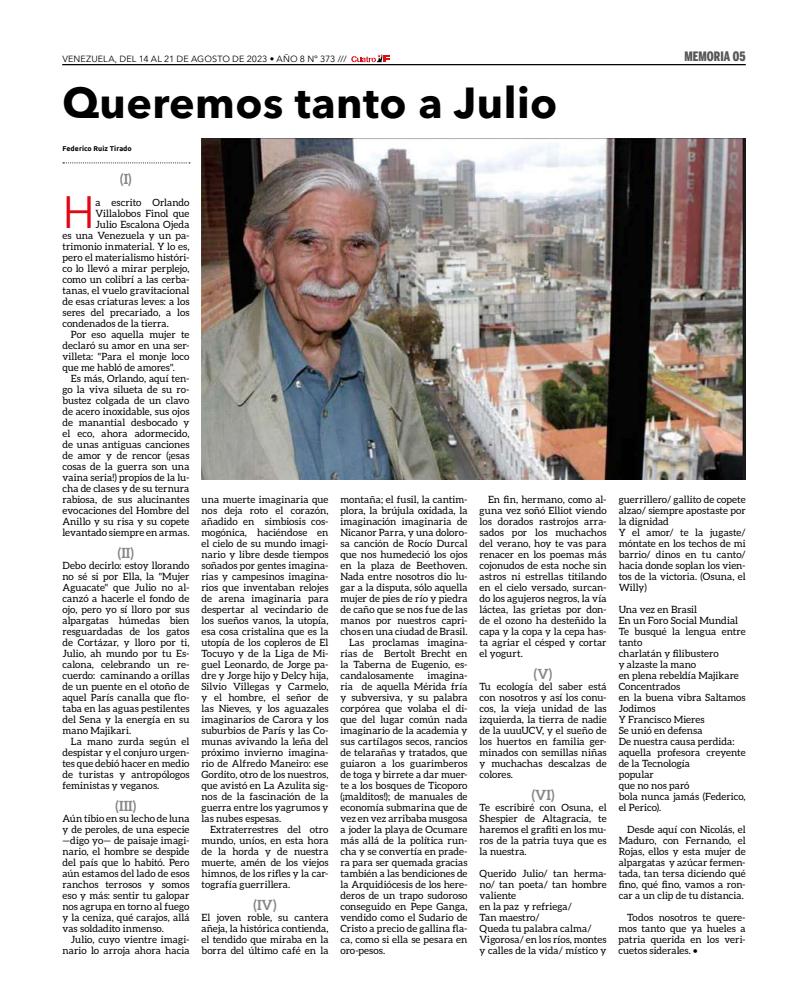
<style>
.page{position:relative;width:808px;height:1007px;background:#fff}
.page>*{position:absolute;margin:0;border:0;box-sizing:border-box;transform-origin:0 0}
.t1{font:45.2px "Avenir";color:#e30613}
.t2{font:700 43px "Avenir Next LT Pro";letter-spacing:.01em;color:#000}
.t3{font:700 14px "Aleo";letter-spacing:.005em;color:#878787}
.t4{font:900 13px "Benton Sans Comp";letter-spacing:.005em;color:#575756}
.t5{font:10px/11px "Aleo";letter-spacing:.005em;color:#000;text-align:justify}
.t6{font:9px "Avenir Next";letter-spacing:.005em;color:#000}
.t7{font:700 7px "Ubuntu";letter-spacing:.01em;color:#000}
</style>
<div class="page">
<hr style="left:62px;top:64px;width:684px;height:1px;background:#000">
<svg style="left:351px;top:54px;width:39px;height:8px"></svg>
<svg style="left:63px;top:162px;width:127px;height:1px"></svg>
<img style="left:201px;top:138px;width:545px;height:341px">
<p class="t6" style="left:62px;top:51px;width:286px">VENEZUELA, DEL 14 AL 21 DE AGOSTO DE 2023 • AÑO 8 Nº 373 ///</p>
<h3 class="t4" style="left:684px;top:48px;width:63px">MEMORIA 05</h3>
<h2 class="t2" style="left:62px;top:76px;width:496px">Queremos tanto a Julio</h2>
<p class="t7" style="left:62px;top:144px;width:71px">Federico Ruiz Tirado</p>
<h3 class="t3" style="left:120px;top:170px;width:13px">(I)</h3>
<h1 class="t1" style="left:62px;top:185px;width:34px">H</h1>
<p class="t5" style="left:96px;top:196px;width:95px">a escrito Orlando</p>
<p class="t5" style="left:96px;top:207px;width:95px">Villalobos Finol que</p>
<p class="t5" style="left:96px;top:218px;width:95px">Julio Escalona Ojeda</p>
<p class="t5" style="left:62px;top:229px;width:129px">es una Venezuela y un pa-</p>
<p class="t5" style="left:62px;top:240px;width:129px">trimonio inmaterial. Y lo es,</p>
<p class="t5" style="left:62px;top:251px;width:129px">pero el materialismo históri-</p>
<p class="t5" style="left:62px;top:262px;width:129px">co lo llevó a mirar perplejo,</p>
<p class="t5" style="left:62px;top:273px;width:129px">como un colibrí a las cerba-</p>
<p class="t5" style="left:62px;top:284px;width:129px">tanas, el vuelo gravitacional</p>
<p class="t5" style="left:62px;top:295px;width:129px">de esas criaturas leves: a los</p>
<p class="t5" style="left:62px;top:306px;width:129px">seres del precariado, a los</p>
<p class="t5" style="left:62px;top:317px;width:108px">condenados de la tierra.</p>
<p class="t5" style="left:71px;top:328px;width:120px">Por eso aquella mujer te</p>
<p class="t5" style="left:62px;top:339px;width:129px">declaró su amor en una ser-</p>
<p class="t5" style="left:62px;top:350px;width:129px">villeta: "Para el monje loco</p>
<p class="t5" style="left:62px;top:361px;width:114px">que me habló de amores".</p>
<p class="t5" style="left:71px;top:372px;width:120px">Es más, Orlando, aquí ten-</p>
<p class="t5" style="left:62px;top:383px;width:129px">go la viva silueta de su ro-</p>
<p class="t5" style="left:62px;top:394px;width:129px">bustez colgada de un clavo</p>
<p class="t5" style="left:62px;top:405px;width:129px">de acero inoxidable, sus ojos</p>
<p class="t5" style="left:62px;top:416px;width:129px">de manantial desbocado y</p>
<p class="t5" style="left:62px;top:427px;width:129px">el eco, ahora adormecido,</p>
<p class="t5" style="left:62px;top:438px;width:129px">de unas antiguas canciones</p>
<p class="t5" style="left:62px;top:449px;width:129px">de amor y de rencor (¡esas</p>
<p class="t5" style="left:62px;top:460px;width:129px">cosas de la guerra son una</p>
<p class="t5" style="left:62px;top:471px;width:129px">vaina seria!) propios de la lu-</p>
<p class="t5" style="left:62px;top:482px;width:128px">cha de clases y de su ternura</p>
<p class="t5" style="left:62px;top:493px;width:129px">rabiosa, de sus alucinantes</p>
<p class="t5" style="left:62px;top:504px;width:129px">evocaciones del Hombre del</p>
<p class="t5" style="left:62px;top:515px;width:129px">Anillo y su risa y su copete</p>
<p class="t5" style="left:62px;top:526px;width:129px">levantado siempre en armas.</p>
<h3 class="t3" style="left:118px;top:544px;width:18px">(II)</h3>
<p class="t5" style="left:62px;top:559px;width:129px">Debo decirlo: estoy llorando no sé si por Ella, la "Mujer Aguacate" que Julio no al&shy;canzó a hacerle el fondo de ojo, pero yo sí lloro por sus alpargatas húmedas bien resguardadas de los gatos de Cortázar, y lloro por ti, Julio, ah mundo por tu Es&shy;calona, celebrando un re&shy;cuerdo: caminando a orillas de un puente en el otoño de aquel París canalla que flo&shy;taba en las aguas pestilentes del Sena y la energía en su mano Majikari.</p>
<p class="t5" style="left:62px;top:735px;width:129px;text-indent:8px">La mano zurda según el despistar y el conjuro urgen&shy;tes que debió hacer en medio de turistas y antropólogos feministas y veganos.</p>
<h3 class="t3" style="left:116px;top:797px;width:22px">(III)</h3>
<p class="t5" style="left:62px;top:812px;width:129px">Aún tibio en su lecho de luna y de peroles, de una especie —digo yo— de paisaje imagi&shy;nario, el hombre se despide del país que lo habitó. Pero aún estamos del lado de esos ranchos terrosos y somos eso y más: sentir tu galopar nos agrupa en torno al fuego y la ceniza, qué carajos, allá vas soldadito inmenso.</p>
<p class="t5" style="left:62px;top:933px;width:129px;text-align:right">Julio, cuyo vientre imagi&shy;nario lo arroja ahora hacia</p>
<p class="t5" style="left:201px;top:493px;width:129px">una muerte imaginaria que nos deja roto el corazón, añadido en simbiosis cos&shy;mogónica, haciéndose en el cielo de su mundo imagi&shy;nario y libre desde tiempos soñados por gentes imagina&shy;rias y campesinos imagina&shy;rios que inventaban relojes de arena imaginaria para despertar al vecindario de los sueños vanos, la utopía, esa cosa cristalina que es la utopía de los copleros de El Tocuyo y de la Liga de Mi&shy;guel Leonardo, de Jorge pa&shy;dre y Jorge hijo y Delcy hija, Silvio Villegas y Carmelo, y el hombre, el señor de las Nieves, y los aguazales imaginarios de Carora y los suburbios de París y las Co&shy;munas avivando la leña del próximo invierno imagina&shy;rio de Alfredo Maneiro: ese Gordito, otro de los nuestros, que avistó en La Azulita sig&shy;nos de la fascinación de la guerra entre los yagrumos y las nubes espesas.</p>
<p class="t5" style="left:201px;top:823px;width:128px;text-indent:8px">Extraterrestres del otro mundo, uníos, en esta hora de la horda y de nuestra muerte, amén de los viejos himnos, de los rifles y la car&shy;tografía guerrillera.</p>
<h3 class="t3" style="left:254px;top:896px;width:24px">(IV)</h3>
<p class="t5" style="left:201px;top:911px;width:128px">El joven roble, su cantera añeja, la histórica contienda, el tendido que miraba en la borra del último café en la</p>
<p class="t5" style="left:340px;top:493px;width:129px">montaña; el fusil, la cantim-</p>
<p class="t5" style="left:340px;top:504px;width:129px">plora, la brújula oxidada, la</p>
<p class="t5" style="left:340px;top:515px;width:129px">imaginación imaginaria de</p>
<p class="t5" style="left:340px;top:526px;width:129px">Nicanor Parra, y una doloro-</p>
<p class="t5" style="left:340px;top:537px;width:129px">sa canción de Rocío Durcal</p>
<p class="t5" style="left:340px;top:548px;width:129px">que nos humedeció los ojos</p>
<p class="t5" style="left:340px;top:559px;width:129px">en la plaza de Beethoven.</p>
<p class="t5" style="left:340px;top:570px;width:129px">Nada entre nosotros dio lu-</p>
<p class="t5" style="left:340px;top:581px;width:129px">gar a la disputa, sólo aquella</p>
<p class="t5" style="left:340px;top:592px;width:129px">mujer de pies de río y piedra</p>
<p class="t5" style="left:340px;top:603px;width:129px">de caño que se nos fue de las</p>
<p class="t5" style="left:340px;top:614px;width:129px">manos por nuestros capri-</p>
<p class="t5" style="left:340px;top:625px;width:129px">chos en una ciudad de Brasil.</p>
<p class="t5" style="left:349px;top:636px;width:120px">Las proclamas imagina-</p>
<p class="t5" style="left:340px;top:647px;width:129px">rias de Bertolt Brecht en</p>
<p class="t5" style="left:340px;top:658px;width:129px">la Taberna de Eugenio, es-</p>
<p class="t5" style="left:340px;top:669px;width:75px">candalosamente</p>
<p class="t5" style="left:340px;top:669px;width:129px;text-indent:87px">imagina&shy;ria de aquella Mérida fría y subversiva, y su palabra corpórea que volaba el di&shy;que del lugar común nada imaginario de la academia y sus cartílagos secos, rancios de telarañas y tratados, que guiaron a los guarimberos de toga y birrete a dar muer&shy;te a los bosques de Ticoporo (¡malditos!); de manuales de economía submarina que de vez en vez arribaba musgosa a joder la playa de Ocumare más allá de la política run&shy;cha y se convertía en prade&shy;ra para ser quemada gracias también a las bendiciones de la Arquidiócesis de los here&shy;deros de un trapo sudoroso conseguido en Pepe Ganga, vendido como el Sudario de Cristo a precio de gallina fla&shy;ca, como si ella se pesara en oro-pesos.</p>
<p class="t5" style="left:479px;top:493px;width:129px;text-indent:9px">En fin, hermano, como al&shy;guna vez soñó Elliot viendo los dorados rastrojos arra&shy;sados por los muchachos del verano, hoy te vas para renacer en los poemas más cojonudos de esta noche sin astros ni estrellas titilando en el cielo versado, surcan&shy;do los agujeros negros, la vía láctea, las grietas por don&shy;de el ozono ha desteñido la capa y la copa y la cepa has&shy;ta agriar el césped y cortar el yogurt.</p>
<h3 class="t3" style="left:534px;top:665px;width:20px">(V)</h3>
<p class="t5" style="left:480px;top:680px;width:129px">Tu ecología del saber está con nosotros y así los conu&shy;cos, la vieja unidad de las izquierda, la tierra de nadie de la uuuUCV, y el sueño de los huertos en familia ger&shy;minados con semillas niñas y muchachas descalzas de colores.</p>
<h3 class="t3" style="left:532px;top:786px;width:24px">(VI)</h3>
<p class="t5" style="left:480px;top:801px;width:129px">Te escribiré con Osuna, el Shespier de Altagracia, te haremos el grafiti en los mu&shy;ros de la patria tuya que es la nuestra.</p>
<p class="t5" style="left:480px;top:867px;width:129px;text-align:left">Querido Julio/ tan herma&shy;no/ tan poeta/ tan hombre valiente<br>en la paz y refriega/<br>Tan maestro/<br>Queda tu palabra calma/<br>Vigorosa/ en los ríos, montes y calles de la vida/ místico y</p>
<p class="t5" style="left:619px;top:493px;width:129px;text-align:left">guerrillero/ gallito de copete alzao/ siempre apostaste por la dignidad<br>Y el amor/ te la jugaste/ móntate en los techos de mi barrio/ dinos en tu canto/ hacia donde soplan los vien&shy;tos de la victoria. (Osuna, el<br>Willy)</p>
<p class="t5" style="left:619px;top:603px;width:129px;text-align:left">Una vez en Brasil<br>En un Foro Social Mundial<br>Te busqué la lengua entre tanto<br>charlatán y filibustero<br>y alzaste la mano<br>en plena rebeldía Majikare<br>Concentrados<br>en la buena vibra Saltamos<br>Jodimos<br>Y Francisco Mieres<br>Se unió en defensa<br>De nuestra causa perdida: aquella profesora creyente de la Tecnología<br>popular<br>que no nos paró<br>bola nunca jamás (Federico, el Perico).</p>
<p class="t5" style="left:619px;top:823px;width:129px;text-indent:8px">Desde aquí con Nicolás, el Maduro, con Fernando, el Rojas, ellos y esta mujer de alpargatas y azúcar fermen&shy;tada, tan tersa diciendo qué fino, qué fino, vamos a ron&shy;car a un clip de tu distancia.</p>
<p class="t5" style="left:619px;top:911px;width:129px;text-indent:9px">Todos nosotros te quere&shy;mos tanto que ya hueles a patria querida en los veri&shy;cuetos siderales. •</p>
</div>
